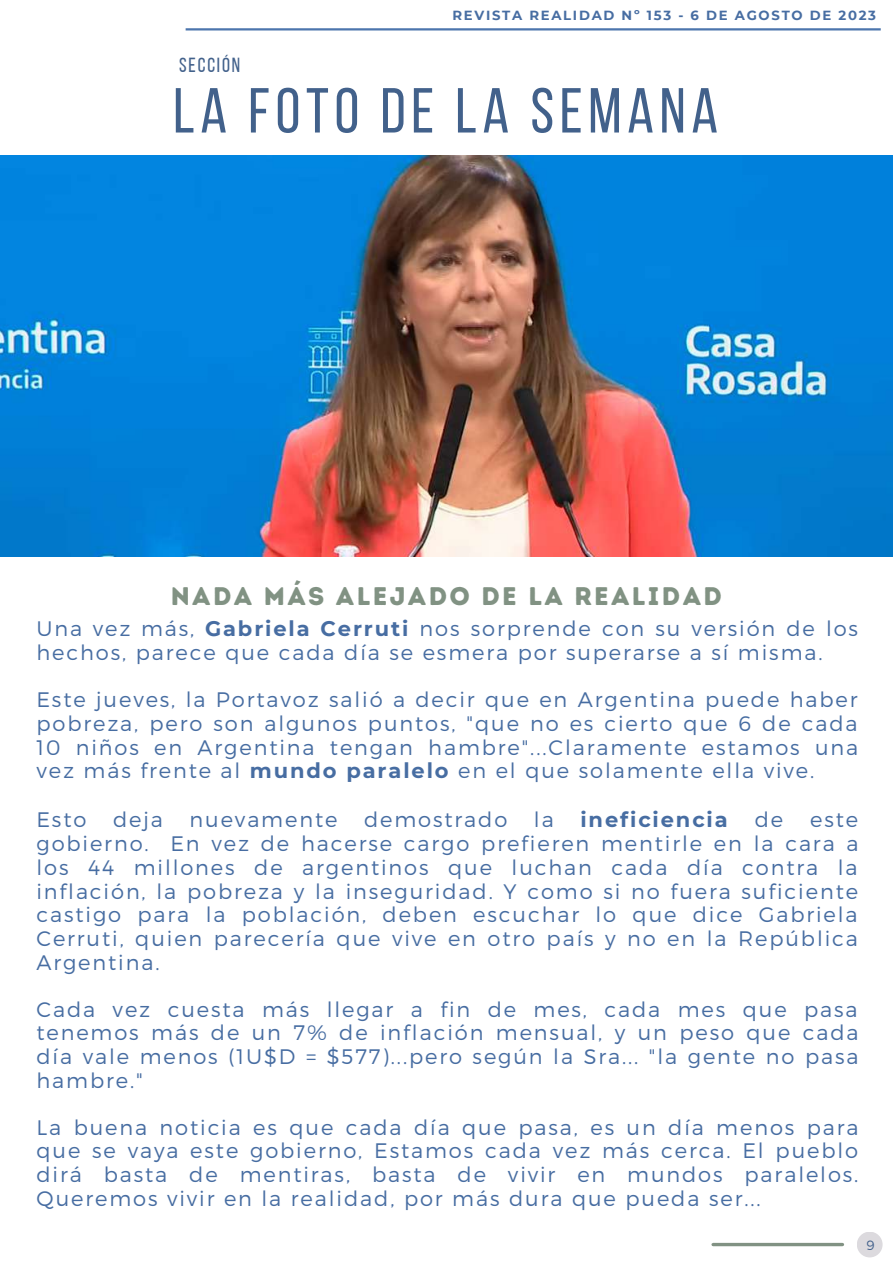
<style>
.page{position:relative;width:893px;height:1264px;background:#fff}
.page>*{position:absolute;margin:0;border:0;box-sizing:border-box;transform-origin:0 0}
.t1{font:63.45px "Bebas Neue";letter-spacing:.09em;color:#42618b}
.t2{font:25.5px "Intro Rust Base";letter-spacing:.09em;color:#819283}
.t3{font:300 21px/23.5px "Montserrat";letter-spacing:.09em;color:#476da2;text-align:justify}
.t4{font:700 21px "Montserrat";letter-spacing:.09em;color:#476da2}
.t5{font:20.4px "Bebas Neue";letter-spacing:.09em;color:#42618b}
.t6{font:300 13.5px "Montserrat";color:#42618b}
.t7{font:700 13.2px "Montserrat";letter-spacing:.13em;color:#476da2}
.s1{font-weight:700}
</style>
<div class="page">
<div style="left:856px;top:1231px;width:26px;height:26px;background:#dcdade;border-radius:50%"></div>
<svg style="left:713px;top:1242px;width:129px;height:4px"></svg>
<hr style="left:186px;top:28px;width:694px;height:2px;background:#4c75ad">
<img style="left:0;top:156px;width:892px;height:400px">
<p class="t7" style="left:452px;top:8px;width:425px">REVISTA REALIDAD Nº 153 - 6 DE AGOSTO DE 2023</p>
<p class="t5" style="left:179px;top:57px;width:62px">SECCIÓN</p>
<h1 class="t1" style="left:173px;top:85px;width:546px">LA FOTO DE LA SEMANA</h1>
<p class="t2" style="left:171px;top:581px;width:552px">NADA MÁS ALEJADO DE LA REALIDAD</p>
<p class="t3" style="left:36px;top:614px;width:823px;line-height:24.8px">Una vez más, <span class="s1">Gabriela Cerruti</span> nos sorprende con su versión de los hechos, parece que cada día se esmera por superarse a sí misma.</p>
<p class="t3" style="left:36px;top:687px;width:823px">Este jueves, la Portavoz salió a decir que en Argentina puede haber pobreza, pero son algunos puntos, "que no es cierto que 6 de cada 10 niños en Argentina tengan hambre"...Claramente estamos una vez más frente al <span class="s1">mundo paralelo</span> en el que solamente ella vive.</p>
<p class="t3" style="left:36px;top:806px;width:51px">Esto</p>
<p class="t3" style="left:113px;top:806px;width:51px">deja</p>
<p class="t3" style="left:190px;top:806px;width:149px">nuevamente</p>
<p class="t3" style="left:364px;top:806px;width:145px">demostrado</p>
<p class="t3" style="left:534px;top:806px;width:21px">la</p>
<p class="t4" style="left:580px;top:806px;width:149px">ineficiencia</p>
<p class="t3" style="left:754px;top:806px;width:30px">de</p>
<p class="t3" style="left:36px;top:806px;width:823px;text-indent:773px">este gobierno. En vez de hacerse cargo prefieren mentirle en la cara a los 44 millones de argentinos que luchan cada día contra la inflación, la pobreza y la inseguridad. Y como si no fuera suficiente castigo para la población, deben escuchar lo que dice Gabriela Cerruti, quien parecería que vive en otro país y no en la República Argentina.</p>
<p class="t3" style="left:36px;top:996px;width:823px">Cada vez cuesta más llegar a fin de mes, cada mes que pasa tenemos más de un 7% de inflación mensual, y un peso que cada día vale menos (1U$D = $577)...pero según la Sra... "la gente no pasa hambre."</p>
<p class="t3" style="left:36px;top:1114px;width:823px">La buena noticia es que cada día que pasa, es un día menos para que se vaya este gobierno, Estamos cada vez más cerca. El pueblo dirá basta de mentiras, basta de vivir en mundos paralelos.<br>Queremos vivir en la realidad, por más dura que pueda ser...</p>
<p class="t6" style="left:866px;top:1236px;width:10px">9</p>
</div>
